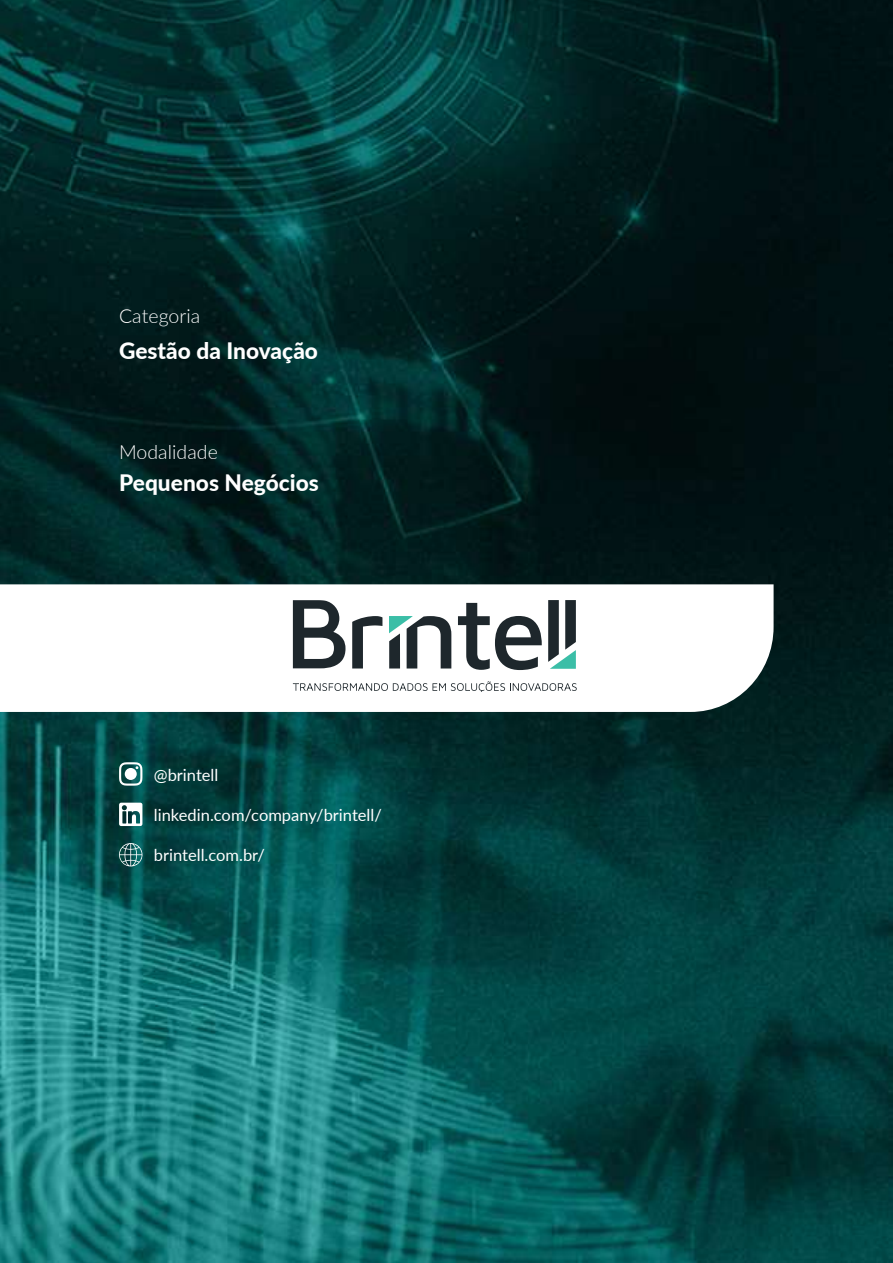
<style>
.page{position:relative;width:893px;height:1263px;background:#fff}
.page>*{position:absolute;margin:0;border:0;box-sizing:border-box;transform-origin:0 0}
.t1{font:800 22.65px "Lato";color:#fff}
.t2{font:300 19.5px "Lato";letter-spacing:.005em;color:#fff}
.t3{font:16.5px "Lato";color:#fff}
</style>
<div class="page">
<img style="left:0;top:0;width:893px;height:1263px">
<svg style="left:0;top:584px;width:774px;height:128px"></svg>
<svg style="left:119px;top:762px;width:23px;height:24px"></svg>
<svg style="left:119px;top:803px;width:23px;height:23px"></svg>
<svg style="left:119px;top:843px;width:24px;height:23px"></svg>
<svg style="left:293px;top:681px;width:284px;height:11px"></svg>
<svg style="left:352px;top:616px;width:30px;height:52px"></svg>
<svg style="left:458px;top:603px;width:84px;height:67px"></svg>
<svg style="left:293px;top:600px;width:52px;height:68px"></svg>
<svg style="left:389px;top:616px;width:62px;height:52px"></svg>
<svg style="left:548px;top:600px;width:28px;height:69px"></svg>
<p class="t2" style="left:119px;top:302px;width:83px">Categoria</p>
<h1 class="t1" style="left:119px;top:334px;width:200px">Gestão da Inovação</h1>
<p class="t2" style="left:119px;top:438px;width:100px">Modalidade</p>
<h1 class="t1" style="left:119px;top:466px;width:201px">Pequenos Negócios</h1>
<p class="t3" style="left:154px;top:763px;width:66px">@brintell</p>
<p class="t3" style="left:154px;top:803px;width:229px">linkedin.com/company/brintell/</p>
<p class="t3" style="left:154px;top:843px;width:113px">brintell.com.br/</p>
</div>
